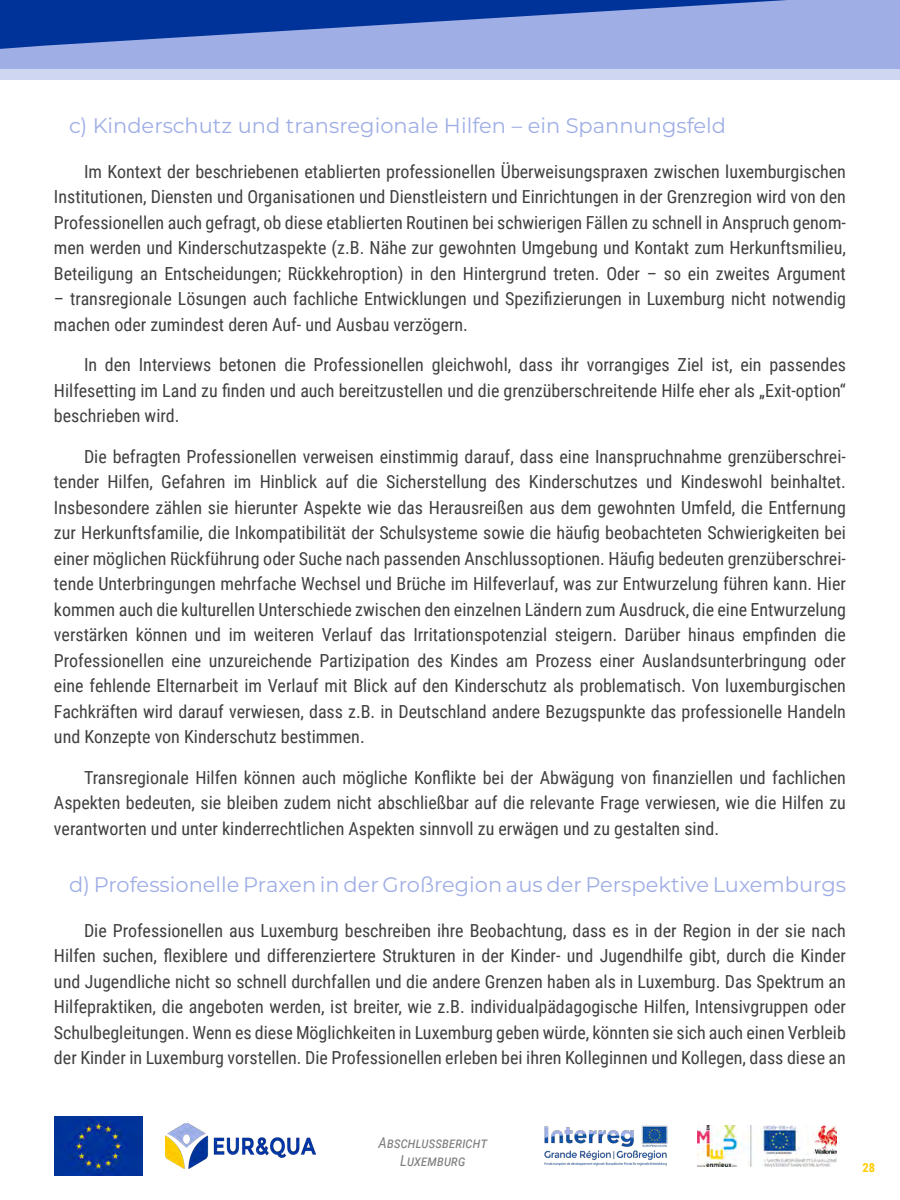
<style>
.page{position:relative;width:900px;height:1200px;background:#fff}
.page>*{position:absolute;margin:0;border:0;box-sizing:border-box;transform-origin:0 0}
.TITRE_3_VLUX{font:21px "Montserrat";color:#9faee5}
.Paragraphe{font:18px/25.5px "Roboto Condensed";color:#404040;text-align:justify}
.t1{font:italic 15px/18px "Roboto Condensed";color:#808080;text-align:center}
.t2{font:700 12.45px "Roboto Condensed";color:#fc0}
</style>
<div class="page">
<div style="left:0;top:0;width:900px;height:69px;background:#9faee5"></div>
<div style="left:0;top:69px;width:900px;height:10px;background:#cfd6f2"></div>
<svg style="left:0;top:0;width:787px;height:49px"></svg>
<img style="left:166px;top:1124px;width:149px;height:44px">
<img style="left:54px;top:1117px;width:88px;height:58px">
<img style="left:544px;top:1125px;width:124px;height:41px">
<img style="left:698px;top:1125px;width:138px;height:42px">
<p class="TITRE_3_VLUX" style="left:69px;top:111px;width:659px">c) Kinderschutz und transregionale Hilfen – ein Spannungsfeld</p>
<p class="Paragraphe" style="left:54px;top:158px;width:794px;text-indent:30px">Im Kontext der beschriebenen etablierten professionellen Überweisungspraxen zwischen luxemburgischen Institutionen, Diensten und Organisationen und Dienstleistern und Einrichtungen in der Grenzregion wird von den Professionellen auch gefragt, ob diese etablierten Routinen bei schwierigen Fällen zu schnell in Anspruch genom&shy;men werden und Kinderschutzaspekte (z.B. Nähe zur gewohnten Umgebung und Kontakt zum Herkunftsmilieu, Beteiligung an Entscheidungen; Rückkehroption) in den Hintergrund treten. Oder – so ein zweites Argument</p>
<p class="Paragraphe" style="left:54px;top:286px;width:794px">– transregionale Lösungen auch fachliche Entwicklungen und Spezifizierungen in Luxemburg nicht notwendig machen oder zumindest deren Auf- und Ausbau verzögern.</p>
<p class="Paragraphe" style="left:54px;top:352px;width:794px;text-indent:30px">In den Interviews betonen die Professionellen gleichwohl, dass ihr vorrangiges Ziel ist, ein passendes Hilfesetting im Land zu finden und auch bereitzustellen und die grenzüberschreitende Hilfe eher als „Exit-option“ beschrieben wird.</p>
<p class="Paragraphe" style="left:54px;top:443px;width:794px;text-indent:30px">Die befragten Professionellen verweisen einstimmig darauf, dass eine Inanspruchnahme grenzüberschrei&shy;tender Hilfen, Gefahren im Hinblick auf die Sicherstellung des Kinderschutzes und Kindeswohl beinhaltet.<br>Insbesondere zählen sie hierunter Aspekte wie das Herausreißen aus dem gewohnten Umfeld, die Entfernung zur Herkunftsfamilie, die Inkompatibilität der Schulsysteme sowie die häufig beobachteten Schwierigkeiten bei einer möglichen Rückführung oder Suche nach passenden Anschlussoptionen. Häufig bedeuten grenzüberschrei&shy;tende Unterbringungen mehrfache Wechsel und Brüche im Hilfeverlauf, was zur Entwurzelung führen kann. Hier kommen auch die kulturellen Unterschiede zwischen den einzelnen Ländern zum Ausdruck, die eine Entwurzelung verstärken können und im weiteren Verlauf das Irritationspotenzial steigern. Darüber hinaus empfinden die Professionellen eine unzureichende Partizipation des Kindes am Prozess einer Auslandsunterbringung oder eine fehlende Elternarbeit im Verlauf mit Blick auf den Kinderschutz als problematisch. Von luxemburgischen Fachkräften wird darauf verwiesen, dass z.B. in Deutschland andere Bezugspunkte das professionelle Handeln und Konzepte von Kinderschutz bestimmen.</p>
<p class="Paragraphe" style="left:54px;top:764px;width:794px;text-indent:30px">Transregionale Hilfen können auch mögliche Konflikte bei der Abwägung von finanziellen und fachlichen Aspekten bedeuten, sie bleiben zudem nicht abschließbar auf die relevante Frage verwiesen, wie die Hilfen zu verantworten und unter kinderrechtlichen Aspekten sinnvoll zu erwägen und zu gestalten sind.</p>
<p class="TITRE_3_VLUX" style="left:69px;top:870px;width:779px">d) Professionelle Praxen in der Großregion aus der Perspektive Luxemburgs</p>
<p class="Paragraphe" style="left:54px;top:917px;width:794px;text-indent:30px">Die Professionellen aus Luxemburg beschreiben ihre Beobachtung, dass es in der Region in der sie nach Hilfen suchen, flexiblere und differenziertere Strukturen in der Kinder- und Jugendhilfe gibt, durch die Kinder und Jugendliche nicht so schnell durchfallen und die andere Grenzen haben als in Luxemburg. Das Spektrum an Hilfepraktiken, die angeboten werden, ist breiter, wie z.B. individualpädagogische Hilfen, Intensivgruppen oder Schulbegleitungen. Wenn es diese Möglichkeiten in Luxemburg geben würde, könnten sie sich auch einen Verbleib der Kinder in Luxemburg vorstellen. Die Professionellen erleben bei ihren Kolleginnen und Kollegen, dass diese an</p>
<p class="t1" style="left:379px;top:1133px;width:110px">Abschlussbericht<br>Luxemburg</p>
<p class="t2" style="left:862px;top:1159px;width:14px">28</p>
</div>
